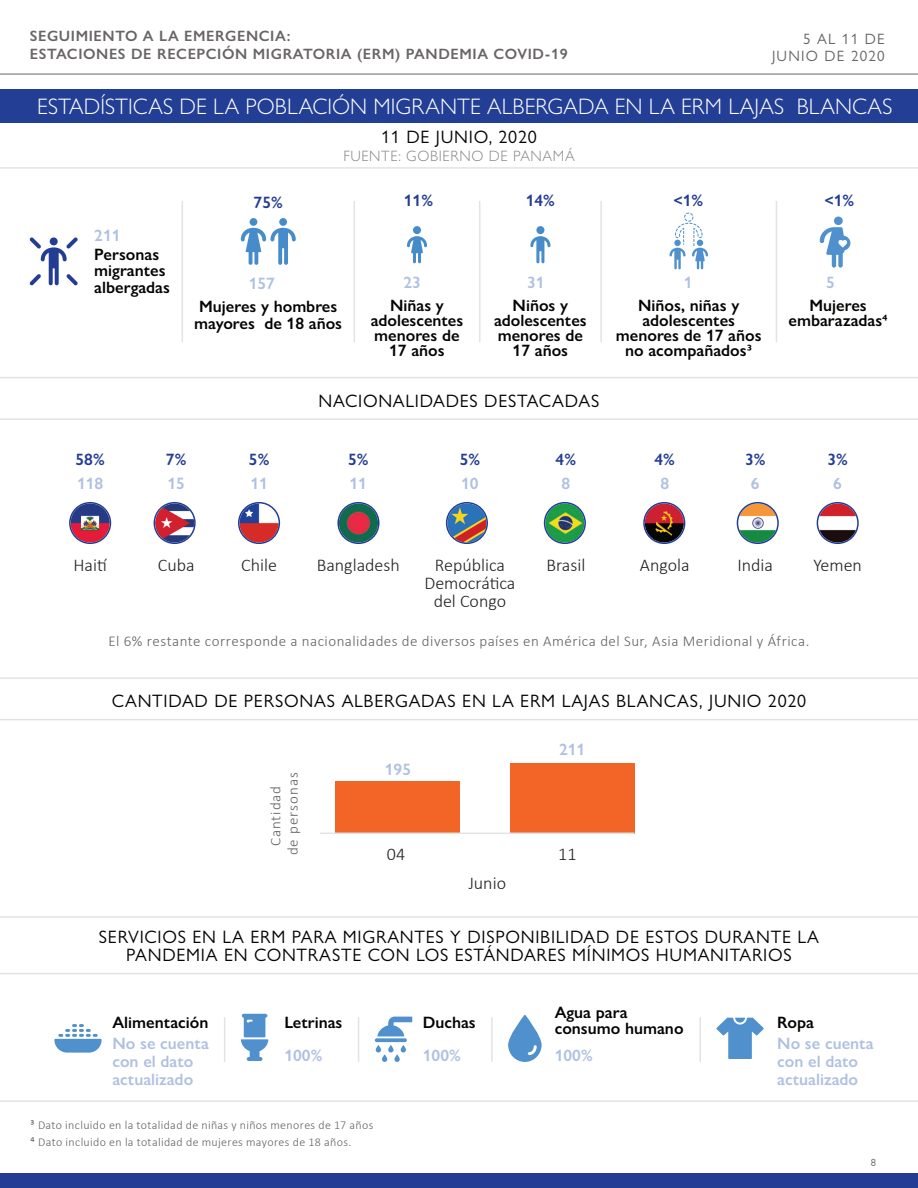
<style>
.page{position:relative;width:918px;height:1188px;background:#fff}
.page>*{position:absolute;margin:0;border:0;box-sizing:border-box;transform-origin:0 0}
.t1{font:300 22.5px "Gill Sans Nova";letter-spacing:.005em;color:#fff}
.t2{font:18px/18px "Gill Sans Nova";letter-spacing:.04em;color:#040503;text-align:center}
.t3{font:300 18px/18px "Calibri";color:#231f20;text-align:center}
.t4{font:600 16.5px/15px "Gill Sans Nova";color:#040503;text-align:center}
.t5{font:600 16.5px/18px "Gill Sans Nova";color:#afc1e2}
.t6{font:600 16.5px "Gill Sans Nova";color:#233d95}
.t7{font:300 15px "Calibri";letter-spacing:.035em;color:#606263}
.t8{font:600 15px/18px "Gill Sans Nova";letter-spacing:.04em;color:#696567}
.t9{font:300 15px "Gill Sans Nova";letter-spacing:.04em;color:#888483}
.t10{font:15px/16.5px "Gill Sans Nova";letter-spacing:.08em;color:#696567;text-align:right}
.t11{font:300 15px/17.2px "Calibri";letter-spacing:.06em;color:#606263;text-align:center}
.t12{font:300 12px/17.2px "Calibri";letter-spacing:.03em;color:#606263}
.t13{font:10.5px "Gill Sans Nova";color:#696567}
.s1{font-weight:400}
</style>
<div class="page">
<hr style="left:0;top:74px;width:918px;height:1px;background:#696567">
<div style="left:0;top:1173px;width:918px;height:15px;background:#233d95"></div>
<img style="left:71px;top:503px;width:39px;height:40px;border-radius:20px">
<div style="left:69px;top:502px;width:42px;height:42px;border:2px solid #233e95;border-radius:50%"></div>
<img style="left:447px;top:503px;width:39px;height:40px;border-radius:20px">
<div style="left:446px;top:502px;width:42px;height:42px;border:2px solid #233e95;border-radius:50%"></div>
<img style="left:240px;top:503px;width:39px;height:40px;border-radius:20px">
<div style="left:238px;top:502px;width:42px;height:42px;border:2px solid #233e95;border-radius:50%"></div>
<img style="left:645px;top:503px;width:39px;height:40px;border-radius:19px">
<div style="left:643px;top:502px;width:42px;height:42px;border:2px solid #233e95;border-radius:50%"></div>
<img style="left:155px;top:503px;width:39px;height:40px;border-radius:20px">
<div style="left:154px;top:502px;width:42px;height:42px;border:2px solid #233e95;border-radius:50%"></div>
<img style="left:545px;top:503px;width:39px;height:40px;border-radius:19px">
<div style="left:544px;top:502px;width:42px;height:42px;border:2px solid #233e95;border-radius:50%"></div>
<img style="left:339px;top:503px;width:39px;height:40px;border-radius:19px">
<div style="left:337px;top:502px;width:43px;height:42px;border:2px solid #233e95;border-radius:50%"></div>
<img style="left:738px;top:503px;width:39px;height:40px;border-radius:19px">
<div style="left:737px;top:502px;width:42px;height:42px;border:2px solid #233e95;border-radius:50%"></div>
<img style="left:818px;top:503px;width:39px;height:40px;border-radius:19px">
<div style="left:817px;top:502px;width:42px;height:42px;border:2px solid #233e95;border-radius:50%"></div>
<div style="left:0;top:90px;width:918px;height:33px;background:#233e95"></div>
<hr style="left:0;top:167px;width:918px;height:2px;background:#e2e4e4">
<hr style="left:0;top:418px;width:918px;height:2px;background:#e2e4e4">
<hr style="left:0;top:377px;width:918px;height:1px;background:#e2e4e4">
<hr style="left:0;top:1100px;width:918px;height:2px;background:#e2e4e4">
<hr style="left:182px;top:201px;width:1px;height:141px;background:#e2e4e4">
<hr style="left:0;top:719px;width:918px;height:1px;background:#e2e4e4">
<hr style="left:0;top:677px;width:918px;height:2px;background:#e2e4e4">
<hr style="left:0;top:916px;width:918px;height:2px;background:#e2e4e4">
<hr style="left:0;top:973px;width:918px;height:1px;background:#e2e4e4">
<hr style="left:354px;top:201px;width:1px;height:141px;background:#e2e4e4">
<hr style="left:479px;top:201px;width:1px;height:141px;background:#e2e4e4">
<hr style="left:600px;top:201px;width:2px;height:141px;background:#e2e4e4">
<hr style="left:224px;top:1017px;width:1px;height:45px;background:#e2e4e4">
<hr style="left:491px;top:1017px;width:2px;height:45px;background:#e2e4e4">
<hr style="left:358px;top:1017px;width:1px;height:45px;background:#e2e4e4">
<hr style="left:699px;top:1017px;width:2px;height:45px;background:#e2e4e4">
<hr style="left:776px;top:201px;width:1px;height:141px;background:#e2e4e4">
<svg style="left:30px;top:237px;width:48px;height:48px"></svg>
<div style="left:50px;top:237px;width:8px;height:8px;background:#233d95;border-radius:50%"></div>
<svg style="left:407px;top:236px;width:20px;height:27px"></svg>
<div style="left:413px;top:226px;width:8px;height:8px;background:#478cca;border-radius:50%"></div>
<svg style="left:530px;top:236px;width:20px;height:27px"></svg>
<div style="left:536px;top:226px;width:8px;height:8px;background:#478cca;border-radius:50%"></div>
<svg style="left:670px;top:213px;width:38px;height:56px"></svg>
<div style="left:250px;top:218px;width:7px;height:8px;background:#478cca;border-radius:50%"></div>
<svg style="left:241px;top:228px;width:55px;height:37px"></svg>
<div style="left:279px;top:218px;width:8px;height:8px;background:#478cca;border-radius:50%"></div>
<svg style="left:820px;top:227px;width:30px;height:41px"></svg>
<div style="left:834px;top:217px;width:9px;height:8px;background:#5090cc;border-radius:50%"></div>
<div style="left:510px;top:764px;width:124px;height:70px;background:#f26526"></div>
<div style="left:336px;top:782px;width:124px;height:52px;background:#f26526"></div>
<hr style="left:320px;top:833px;width:314px;height:1px;background:#e2e4e4">
<svg style="left:54px;top:1024px;width:48px;height:29px"></svg>
<svg style="left:508px;top:1015px;width:34px;height:47px"></svg>
<svg style="left:241px;top:1014px;width:27px;height:47px"></svg>
<svg style="left:716px;top:1018px;width:48px;height:41px"></svg>
<svg style="left:377px;top:1017px;width:35px;height:19px"></svg>
<svg style="left:375px;top:1038px;width:32px;height:4px"></svg>
<svg style="left:376px;top:1045px;width:30px;height:17px"></svg>
<p class="t8" style="left:30px;top:26px;width:539px">SEGUIMIENTO A LA EMERGENCIA:<br>ESTACIONES DE RECEPCIÓN MIGRATORIA (ERM) PANDEMIA COVID-19</p>
<p class="t10" style="left:772px;top:31px;width:114px">5 AL 11 DE<br>JUNIO DE 2020</p>
<h1 class="t1" style="left:37px;top:93px;width:857px">ESTADÍSTICAS DE LA POBLACIÓN MIGRANTE ALBERGADA EN LA ERM LAJAS BLANCAS</h1>
<p class="t2" style="left:381px;top:128px;width:157px">11 DE JUNIO, 2020</p>
<p class="t9" style="left:343px;top:147px;width:233px">FUENTE: GOBIERNO DE PANAMÁ</p>
<p class="t5" style="left:94px;top:226px;width:28px">211</p>
<p class="t4" style="left:94px;top:246px;width:77px;line-height:16.5px;text-align:left">Personas migrantes albergadas</p>
<p class="t6" style="left:254px;top:192px;width:31px">75%</p>
<p class="t6" style="left:404px;top:190px;width:31px">11%</p>
<p class="t6" style="left:526px;top:190px;width:31px">14%</p>
<p class="t6" style="left:673px;top:190px;width:31px">&lt;1%</p>
<p class="t6" style="left:825px;top:190px;width:31px">&lt;1%</p>
<p class="t5" style="left:249px;top:274px;width:28px">157</p>
<p class="t5" style="left:403px;top:273px;width:19px">23</p>
<p class="t5" style="left:527px;top:273px;width:19px">31</p>
<p class="t5" style="left:684px;top:273px;width:10px">1</p>
<p class="t5" style="left:826px;top:273px;width:10px">5</p>
<p class="t4" style="left:194px;top:298px;width:149px;line-height:16.5px;text-align:left">Mujeres y hombres mayores de 18 años</p>
<p class="t4" style="left:371px;top:298px;width:94px">Niñas y adolescentes menores de<br>17 años</p>
<p class="t4" style="left:494px;top:298px;width:94px">Niños y adolescentes menores de<br>17 años</p>
<p class="t2" style="left:319px;top:392px;width:282px">NACIONALIDADES DESTACADAS</p>
<p class="t4" style="left:616px;top:298px;width:147px">Niños, niñas y adolescentes menores de 17 años no acompañados3</p>
<p class="t4" style="left:789px;top:298px;width:101px">Mujeres embarazadas4</p>
<p class="t6" style="left:76px;top:449px;width:31px">58%</p>
<p class="t5" style="left:77px;top:474px;width:28px">118</p>
<p class="t6" style="left:166px;top:449px;width:22px">7%</p>
<p class="t5" style="left:167px;top:474px;width:19px">15</p>
<p class="t6" style="left:249px;top:449px;width:22px">5%</p>
<p class="t5" style="left:250px;top:474px;width:19px">11</p>
<p class="t6" style="left:348px;top:449px;width:22px">5%</p>
<p class="t5" style="left:350px;top:474px;width:19px">11</p>
<p class="t6" style="left:460px;top:449px;width:22px">5%</p>
<p class="t5" style="left:461px;top:474px;width:19px">10</p>
<p class="t6" style="left:556px;top:449px;width:22px">4%</p>
<p class="t5" style="left:562px;top:474px;width:10px">8</p>
<p class="t6" style="left:655px;top:449px;width:22px">4%</p>
<p class="t5" style="left:660px;top:474px;width:10px">8</p>
<p class="t6" style="left:745px;top:449px;width:22px">3%</p>
<p class="t5" style="left:751px;top:474px;width:10px">6</p>
<p class="t6" style="left:827px;top:449px;width:22px">3%</p>
<p class="t5" style="left:833px;top:474px;width:10px">6</p>
<p class="t3" style="left:74px;top:556px;width:35px">Haití</p>
<p class="t3" style="left:158px;top:556px;width:38px">Cuba</p>
<p class="t3" style="left:241px;top:556px;width:37px">Chile</p>
<p class="t3" style="left:317px;top:556px;width:84px">Bangladesh</p>
<p class="t3" style="left:424px;top:556px;width:92px">República<br>Democrática del Congo</p>
<p class="t3" style="left:546px;top:556px;width:40px">Brasil</p>
<p class="t3" style="left:640px;top:556px;width:51px">Angola</p>
<p class="t3" style="left:738px;top:556px;width:37px">India</p>
<p class="t3" style="left:813px;top:556px;width:50px">Yemen</p>
<p class="t7" style="left:109px;top:632px;width:702px">El 6% restante corresponde a nacionalidades de diversos países en América del Sur, Asia Meridional y África.</p>
<p class="t2" style="left:112px;top:692px;width:696px">CANTIDAD DE PERSONAS ALBERGADAS EN LA ERM LAJAS BLANCAS, JUNIO 2020</p>
<p class="t11" style="left:267px;top:855px;width:84px;rotate:-90deg">Cantidad<br>de personas</p>
<p class="t5" style="left:385px;top:760px;width:28px">195</p>
<p class="t5" style="left:559px;top:741px;width:28px">211</p>
<p class="t3" style="left:387px;top:845px;width:20px">04</p>
<p class="t3" style="left:558px;top:845px;width:20px">11</p>
<p class="t3" style="left:468px;top:874px;width:39px">Junio</p>
<p class="t2" style="left:99px;top:928px;width:722px">SERVICIOS EN LA ERM PARA MIGRANTES Y DISPONIBILIDAD DE ESTOS DURANTE LA<br>PANDEMIA EN CONTRASTE CON LOS ESTÁNDARES MÍNIMOS HUMANITARIOS</p>
<p class="t4" style="left:112px;top:1015px;width:97px">Alimentación</p>
<p class="t4" style="left:284px;top:1015px;width:59px">Letrinas</p>
<p class="t4" style="left:423px;top:1015px;width:54px">Duchas</p>
<p class="t4" style="left:555px;top:1004px;width:130px;line-height:16.5px;text-align:left">Agua para consumo humano</p>
<p class="t4" style="left:777px;top:1015px;width:38px">Ropa</p>
<p class="t5" style="left:112px;top:1035px;width:98px">No se cuenta con el dato actualizado</p>
<p class="t5" style="left:284px;top:1047px;width:39px">100%</p>
<p class="t5" style="left:423px;top:1047px;width:39px">100%</p>
<p class="t5" style="left:555px;top:1047px;width:39px">100%</p>
<p class="t5" style="left:777px;top:1035px;width:98px">No se cuenta con el dato actualizado</p>
<p class="t12" style="left:31px;top:1116px;width:344px"><span class="s1">³</span> Dato incluido en la totalidad de niñas y niños menores de 17 años<br><span class="s1">⁴</span> Dato incluido en la totalidad de mujeres mayores de 18 años.</p>
<p class="t13" style="left:871px;top:1156px;width:7px">8</p>
</div>
